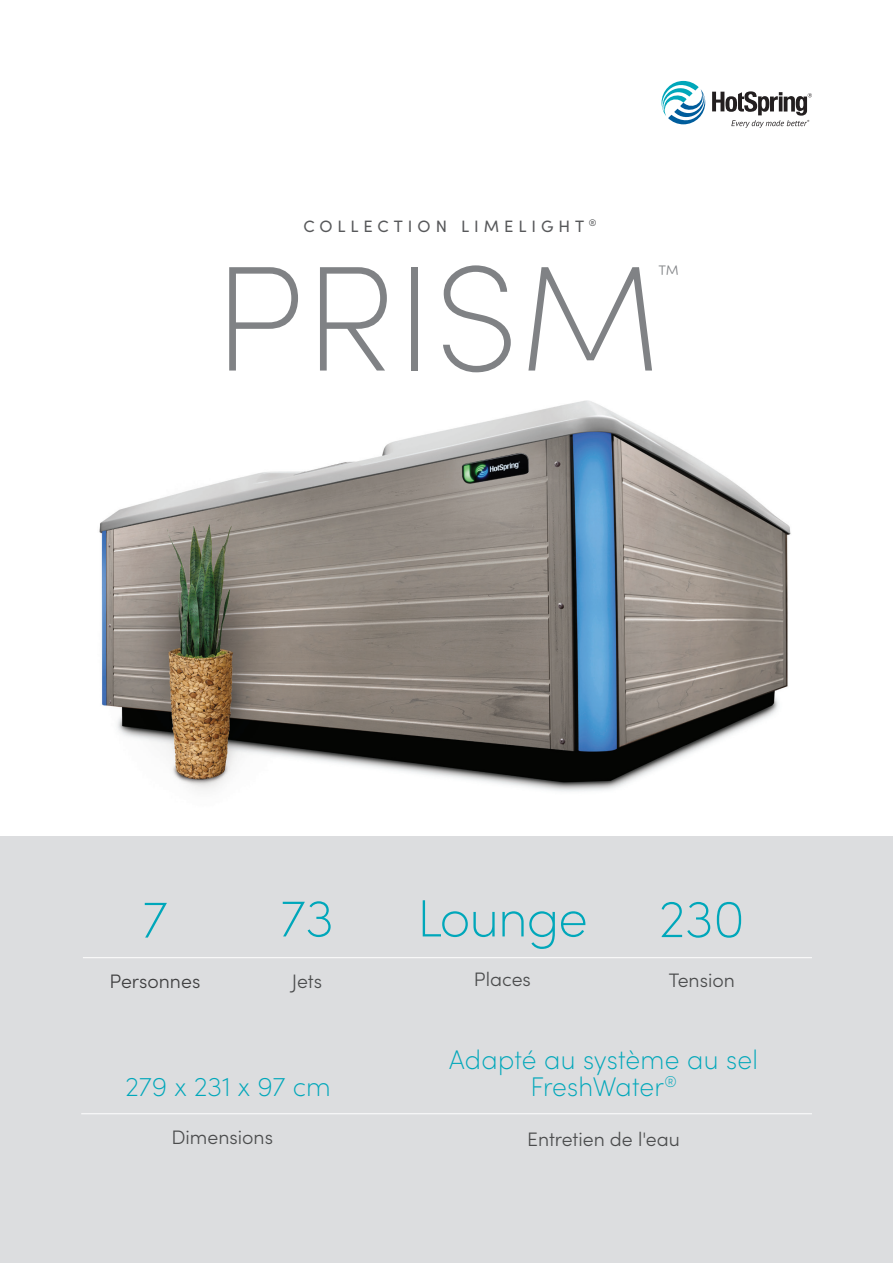
<style>
.page{position:relative;width:893px;height:1263px;background:#fff}
.page>*{position:absolute;margin:0;border:0;box-sizing:border-box;transform-origin:0 0}
.t1{font:200 150px "Sofia Pro";color:#808285}
.t2{font:200 52.5px "Sofia Pro";letter-spacing:-.02em;color:#00a7ba}
.t3{font:200 27px/27px "Sofia Pro";color:#00a7ba;text-align:center}
.t4{font:200 22.5px "Sofia Pro";color:#808285}
.t5{font:300 19.5px "Sofia Pro";color:#4b4c4d}
.t6{font:300 19.5px "Sofia Pro";color:#3e3e3f}
.t7{font:16.5px "Sofia Pro";letter-spacing:.3em;color:#57585a}
</style>
<div class="page">
<svg style="left:661px;top:80px;width:151px;height:48px"></svg>
<img style="left:74px;top:400px;width:741px;height:437px">
<div style="left:0;top:837px;width:893px;height:426px;background:#dcdddf"></div>
<hr style="left:81px;top:1113px;width:731px;height:1px;background:#fff">
<hr style="left:83px;top:957px;width:729px;height:1px;background:#fff">
<p class="t7" style="left:303px;top:214px;width:294px">COLLECTION LIMELIGHT <sup>®</sup></p>
<p class="t1" style="left:213px;top:210px;width:450px">PRISM</p>
<p class="t4" style="left:658px;top:256px;width:23px">™</p>
<p class="t2" style="left:142px;top:881px;width:27px">7</p>
<p class="t6" style="left:110px;top:967px;width:92px">Personnes</p>
<p class="t2" style="left:280px;top:880px;width:55px">73</p>
<p class="t5" style="left:292px;top:967px;width:32px">Jets</p>
<p class="t2" style="left:417px;top:880px;width:172px">Lounge</p>
<p class="t5" style="left:474px;top:965px;width:58px">Places</p>
<p class="t2" style="left:659px;top:881px;width:87px">230</p>
<p class="t5" style="left:669px;top:966px;width:68px">Tension</p>
<p class="t3" style="left:126px;top:1072px;width:207px">279 x 231 x 97 cm</p>
<p class="t5" style="left:171px;top:1123px;width:103px">Dimensions</p>
<p class="t3" style="left:449px;top:1044px;width:310px">Adapté au système au sel<br>FreshWater<sup>®</sup></p>
<p class="t5" style="left:527px;top:1125px;width:154px">Entretien de l'eau</p>
</div>
